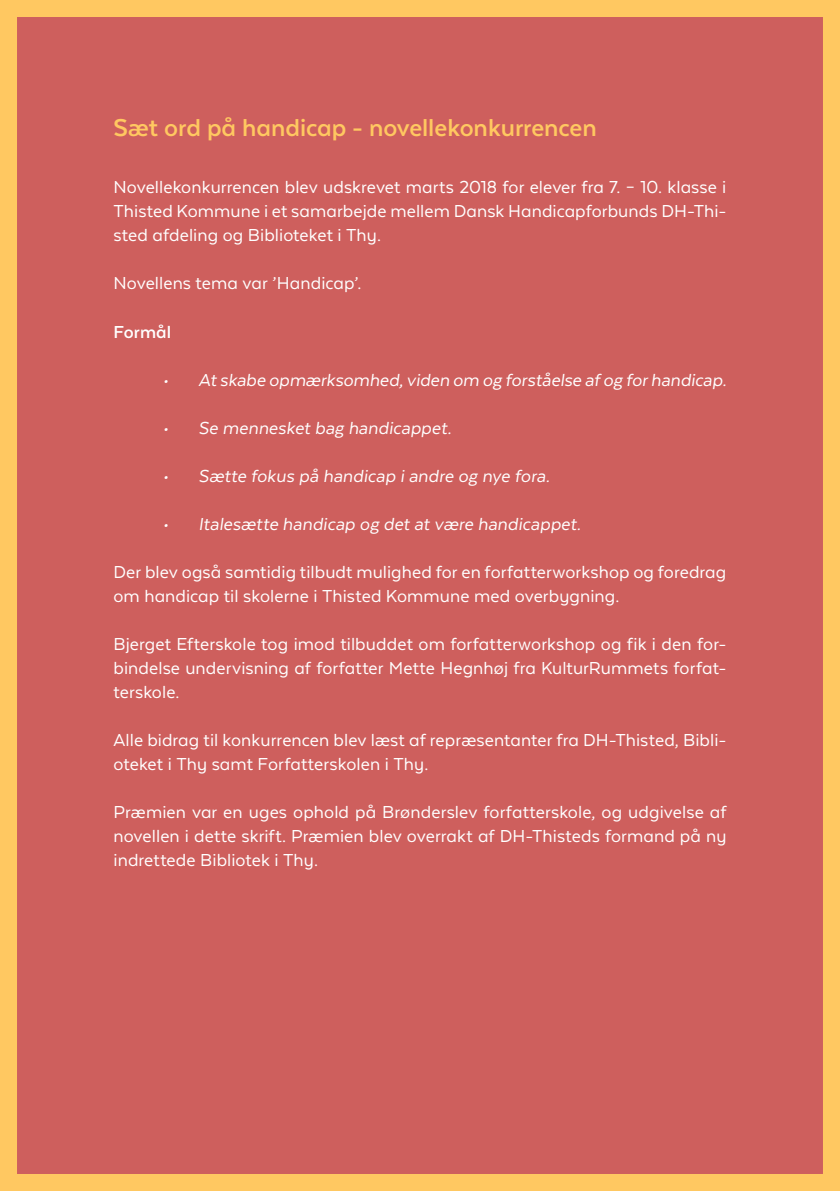
<style>
.page{position:relative;width:840px;height:1191px;background:#fff}
.page>*{position:absolute;margin:0;border:0;box-sizing:border-box;transform-origin:0 0}
.t1{font:700 28px "Texta Alt";color:#ffc861}
.t2{font:20px/24px "Texta Alt";letter-spacing:.005em;color:#fff;text-align:justify}
.t3{font:italic 20px "Texta Alt";color:#fff}
.t4{font:700 20px "Texta Alt";letter-spacing:.005em;color:#fff}
</style>
<div class="page">
<div style="left:0;top:0;width:839px;height:1191px;background:#ce5f5d"></div>
<p class="t1" style="left:113px;top:113px;width:484px">Sæt ord på handicap - novellekonkurrencen</p>
<p class="t2" style="left:113px;top:175px;width:614px">Novellekonkurrencen blev udskrevet marts 2018 for elever fra 7. – 10. klasse i Thisted Kommune i et samarbejde mellem Dansk Handicapforbunds DH-Thi&shy;sted afdeling og Biblioteket i Thy.</p>
<p class="t2" style="left:113px;top:271px;width:249px">Novellens tema var ’Handicap’.</p>
<p class="t4" style="left:113px;top:321px;width:59px">Formål</p>
<p class="t3" style="left:162px;top:369px;width:565px">• At skabe opmærksomhed, viden om og forståelse af og for handicap.</p>
<p class="t3" style="left:162px;top:417px;width:290px">• Se mennesket bag handicappet.</p>
<p class="t3" style="left:162px;top:465px;width:388px">• Sætte fokus på handicap i andre og nye fora.</p>
<p class="t3" style="left:162px;top:513px;width:419px">• Italesætte handicap og det at være handicappet.</p>
<p class="t2" style="left:113px;top:559px;width:614px">Der blev også samtidig tilbudt mulighed for en forfatterworkshop og foredrag om handicap til skolerne i Thisted Kommune med overbygning.</p>
<p class="t2" style="left:113px;top:631px;width:614px">Bjerget Efterskole tog imod tilbuddet om forfatterworkshop og fik i den for&shy;bindelse undervisning af forfatter Mette Hegnhøj fra KulturRummets forfat&shy;terskole.</p>
<p class="t2" style="left:113px;top:727px;width:614px">Alle bidrag til konkurrencen blev læst af repræsentanter fra DH-Thisted, Bibli&shy;oteket i Thy samt Forfatterskolen i Thy.</p>
<p class="t2" style="left:113px;top:799px;width:614px">Præmien var en uges ophold på Brønderslev forfatterskole, og udgivelse af novellen i dette skrift. Præmien blev overrakt af DH-Thisteds formand på ny indrettede Bibliotek i Thy.</p>
</div>
